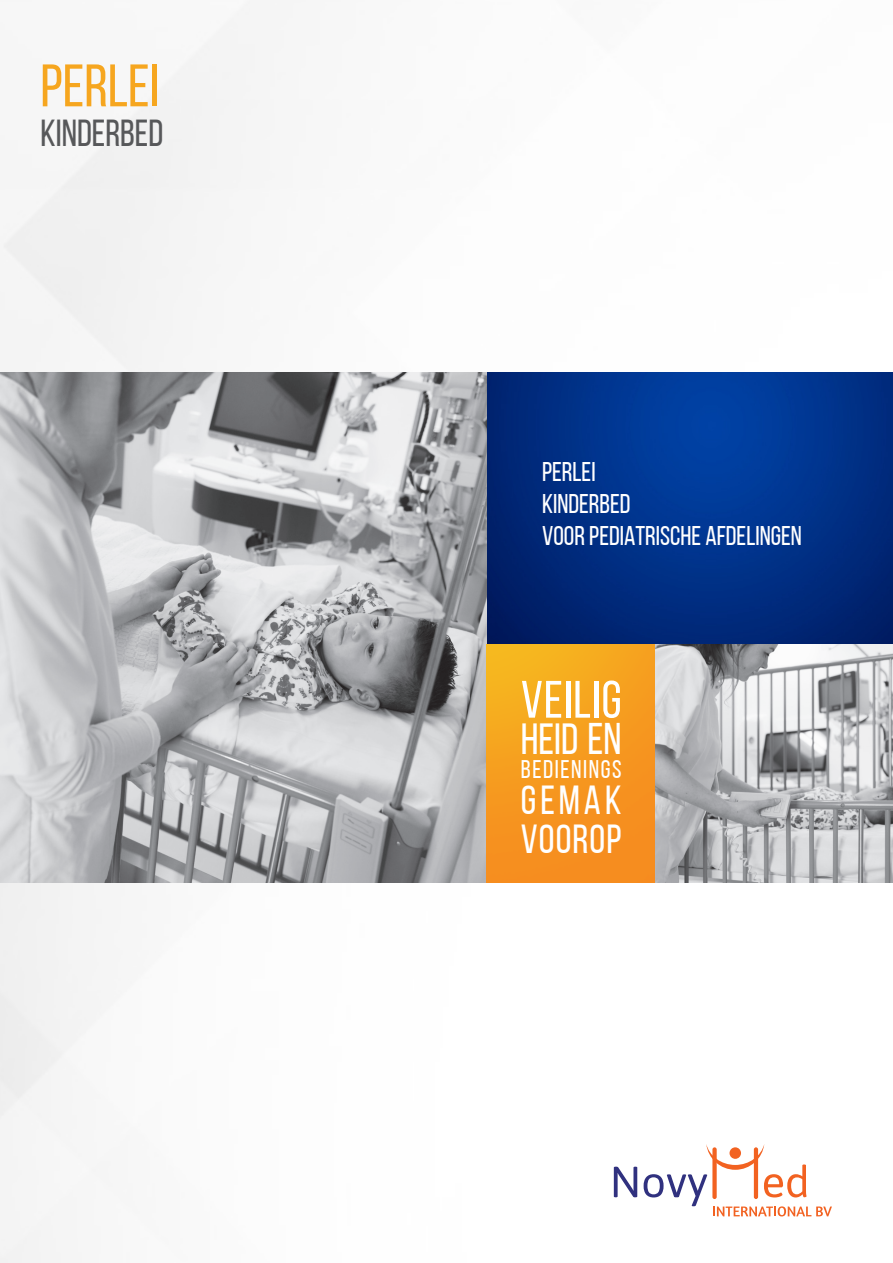
<style>
.page{position:relative;width:893px;height:1263px;background:#fff}
.page>*{position:absolute;margin:0;border:0;box-sizing:border-box;transform-origin:0 0}
.t1{font:59.85px "Bebas Neue";color:#f6a61f}
.t2{font:52.5px "Bebas Neue";letter-spacing:.02em;color:#fff}
.t3{font:43.5px "Bebas Neue";color:#fff}
.t4{font:40.5px "Bebas Neue";letter-spacing:.025em;color:#fff}
.t5{font:37.5px "Bebas Neue";color:#57585a}
.t6{font:27px "Bebas Neue";color:#fff}
.t7{font:25.5px "Bebas Neue";letter-spacing:.06em;color:#fff}
.s1{font-size:44.25px}
</style>
<div class="page">
<img style="left:0;top:1px;width:893px;height:1262px">
<img style="left:0;top:372px;width:893px;height:510px">
<svg style="left:614px;top:1167px;width:23px;height:30px"></svg>
<svg style="left:644px;top:1144px;width:188px;height:72px"></svg>
<p class="t1" style="left:40px;top:53px;width:120px">PERLEI</p>
<p class="t5" style="left:40px;top:113px;width:124px">KINDERBED</p>
<p class="t6" style="left:542px;top:457px;width:55px">PERLEI</p>
<p class="t6" style="left:542px;top:489px;width:90px">KINDERBED</p>
<p class="t6" style="left:542px;top:521px;width:261px">VOOR PEDIATRISCHE AFDELINGEN</p>
<p class="t2" style="left:521px;top:671px;width:102px">VEILIG</p>
<p class="t3" style="left:521px;top:715px;width:102px">HEID <span class="s1">EN</span></p>
<p class="t7" style="left:521px;top:755px;width:102px">BEDIENINGS</p>
<p class="t4" style="left:521px;top:778px;width:102px">GEMAK</p>
<p class="t4" style="left:521px;top:817px;width:102px">VOOROP</p>
</div>
